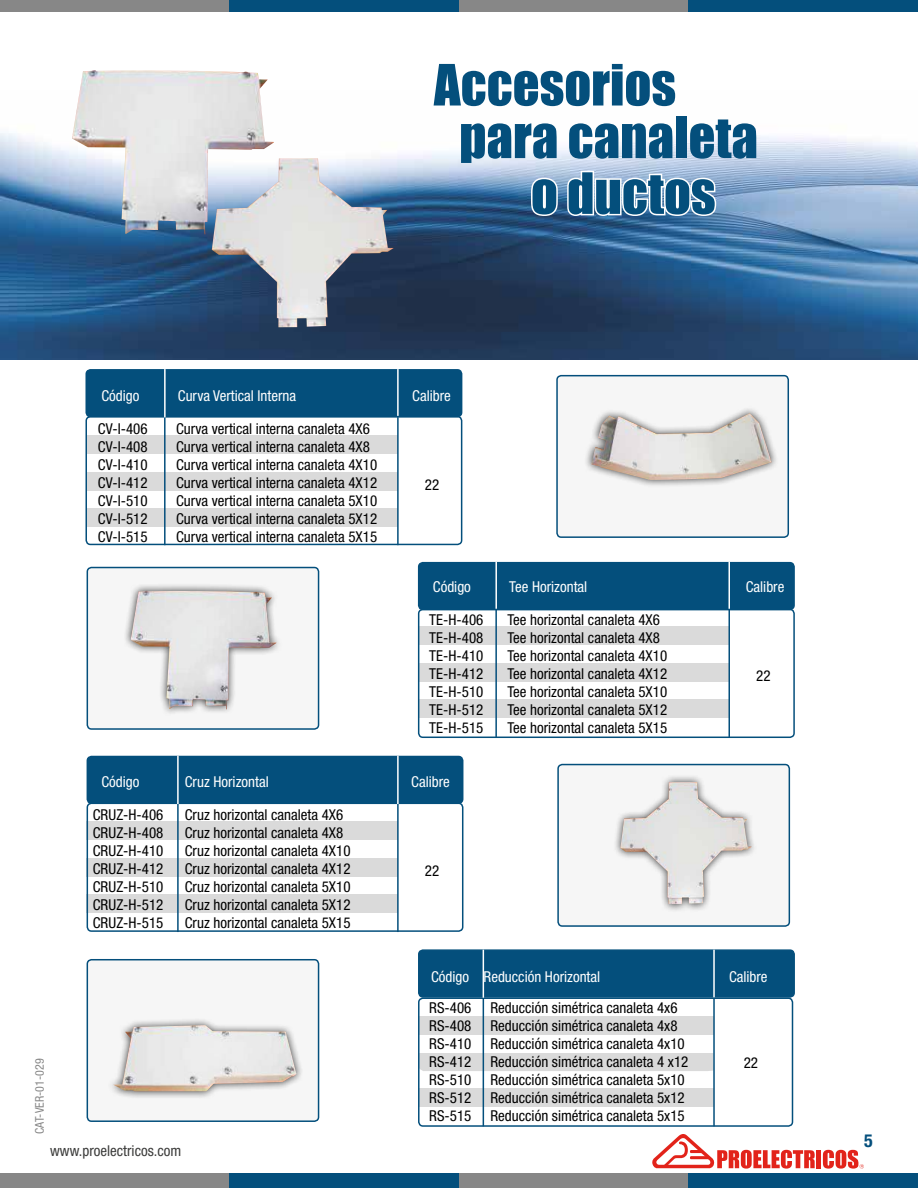
<style>
.page{position:relative;width:918px;height:1188px;background:#fff}
.page>*{position:absolute;margin:0;border:0;box-sizing:border-box;transform-origin:0 0}
.t1{font:52.65px "Impact";color:#044f7c}
.t2{font:700 condensed 18px "Helvetica Neue LT Std";color:#044f7c}
.t3{font:condensed 15px/18px "Helvetica Neue LT Std";color:#000;text-align:justify}
.t4{font:condensed 15px "Helvetica Neue LT Std";color:#fff}
.t5{font:condensed 15px "Helvetica Neue LT Std";color:#3c3c3b}
.t6{font:condensed 12px "Helvetica Neue LT Std";color:#878787}
</style>
<div class="page">
<svg style="left:652px;top:1134px;width:163px;height:35px"></svg>
<div style="left:816px;top:1150px;width:5px;height:18px;background:#e2231a"></div>
<svg style="left:823px;top:1150px;width:41px;height:19px"></svg>
<div style="left:0;top:1173px;width:230px;height:15px;background:#878787"></div>
<div style="left:0;top:0;width:230px;height:12px;background:#878787"></div>
<div style="left:230px;top:1173px;width:229px;height:15px;background:#044f7c"></div>
<div style="left:230px;top:0;width:229px;height:12px;background:#044f7c"></div>
<div style="left:459px;top:1173px;width:230px;height:15px;background:#878787"></div>
<div style="left:459px;top:0;width:230px;height:12px;background:#878787"></div>
<div style="left:688px;top:1173px;width:230px;height:15px;background:#044f7c"></div>
<div style="left:688px;top:0;width:230px;height:12px;background:#044f7c"></div>
<div style="left:418px;top:1089px;width:295px;height:18px;background:#dadada"></div>
<div style="left:86px;top:370px;width:376px;height:47px;background:#044f7c;border-radius:4px"></div>
<div style="left:85px;top:369px;width:377px;height:48px;border:2px solid #044f7c;border-radius:4px"></div>
<div style="left:419px;top:563px;width:375px;height:46px;background:#044f7c;border-radius:4px"></div>
<div style="left:418px;top:562px;width:377px;height:48px;border:2px solid #044f7c;border-radius:4px"></div>
<div style="left:87px;top:756px;width:376px;height:47px;background:#044f7c;border-radius:4px"></div>
<div style="left:87px;top:756px;width:376px;height:48px;border:2px solid #044f7c;border-radius:4px"></div>
<div style="left:419px;top:950px;width:375px;height:47px;background:#044f7c;border-radius:4px"></div>
<div style="left:418px;top:949px;width:377px;height:49px;border:2px solid #044f7c;border-radius:4px"></div>
<div style="left:557px;top:376px;width:231px;height:161px;background:#f6f6f6;border-radius:4px"></div>
<div style="left:556px;top:375px;width:233px;height:163px;border:2px solid #044f7c;border-radius:4px"></div>
<div style="left:558px;top:765px;width:231px;height:161px;background:#f6f6f6;border-radius:4px"></div>
<div style="left:557px;top:764px;width:233px;height:163px;border:2px solid #044f7c;border-radius:4px"></div>
<div style="left:87px;top:568px;width:232px;height:161px;background:#f6f6f6;border-radius:4px"></div>
<div style="left:87px;top:567px;width:232px;height:163px;border:2px solid #044f7c;border-radius:4px"></div>
<div style="left:87px;top:960px;width:232px;height:161px;background:#f6f6f6;border-radius:4px"></div>
<div style="left:87px;top:959px;width:232px;height:163px;border:2px solid #044f7c;border-radius:4px"></div>
<img style="left:0;top:133px;width:918px;height:227px">
<div style="left:613px;top:774px;width:145px;height:138px;background:#000;opacity:.75"></div>
<img style="left:620px;top:782px;width:132px;height:122px">
<div style="left:107px;top:1017px;width:197px;height:82px;background:#000;opacity:.75"></div>
<img style="left:113px;top:1025px;width:183px;height:66px">
<div style="left:584px;top:406px;width:195px;height:82px;background:#000;opacity:.75"></div>
<img style="left:591px;top:413px;width:181px;height:67px">
<div style="left:123px;top:583px;width:160px;height:133px;background:#000;opacity:.75"></div>
<img style="left:131px;top:591px;width:145px;height:118px">
<img style="left:212px;top:158px;width:182px;height:169px">
<img style="left:72px;top:70px;width:202px;height:164px">
<svg style="left:529px;top:169px;width:189px;height:49px"></svg>
<div style="left:87px;top:436px;width:311px;height:18px;background:#dadada"></div>
<div style="left:87px;top:509px;width:311px;height:18px;background:#dadada"></div>
<div style="left:87px;top:472px;width:311px;height:18px;background:#dadada"></div>
<hr style="left:397px;top:369px;width:2px;height:50px;background:#fff">
<div style="left:418px;top:627px;width:311px;height:18px;background:#dadada"></div>
<div style="left:418px;top:700px;width:311px;height:18px;background:#dadada"></div>
<div style="left:418px;top:663px;width:311px;height:18px;background:#dadada"></div>
<hr style="left:495px;top:608px;width:2px;height:129px;background:#044f7c">
<hr style="left:729px;top:608px;width:1px;height:129px;background:#044f7c">
<hr style="left:729px;top:562px;width:1px;height:48px;background:#fff">
<hr style="left:495px;top:562px;width:2px;height:48px;background:#fff">
<div style="left:87px;top:822px;width:311px;height:18px;background:#dadada"></div>
<div style="left:87px;top:895px;width:311px;height:18px;background:#dadada"></div>
<div style="left:87px;top:858px;width:311px;height:18px;background:#dadada"></div>
<hr style="left:177px;top:803px;width:2px;height:129px;background:#044f7c">
<hr style="left:397px;top:803px;width:2px;height:129px;background:#044f7c">
<div style="left:418px;top:1016px;width:295px;height:19px;background:#dadada"></div>
<div style="left:421px;top:1053px;width:292px;height:18px;background:#dadada"></div>
<hr style="left:713px;top:999px;width:2px;height:127px;background:#044f7c">
<hr style="left:713px;top:950px;width:2px;height:48px;background:#fff">
<div style="left:85px;top:416px;width:377px;height:129px;border:2px solid #044f7c;border-radius:4px"></div>
<div style="left:418px;top:609px;width:377px;height:129px;border:2px solid #044f7c;border-radius:4px"></div>
<div style="left:87px;top:803px;width:376px;height:129px;border:2px solid #044f7c;border-radius:4px"></div>
<hr style="left:397px;top:417px;width:2px;height:128px;background:#044f7c">
<hr style="left:164px;top:417px;width:2px;height:128px;background:#044f7c">
<hr style="left:164px;top:369px;width:2px;height:48px;background:#fff">
<hr style="left:397px;top:756px;width:2px;height:48px;background:#fff">
<hr style="left:177px;top:756px;width:2px;height:48px;background:#fff">
<div style="left:418px;top:997px;width:375px;height:130px;border:2px solid #044f7c;border-radius:4px"></div>
<hr style="left:483px;top:997px;width:1px;height:129px;background:#044f7c">
<hr style="left:483px;top:950px;width:1px;height:48px;background:#fff">
<h1 class="t1" style="left:434px;top:44px;width:244px">Accesorios</h1>
<h1 class="t1" style="left:459px;top:97px;width:300px">para canaleta</h1>
<h1 class="t1" style="left:531px;top:152px;width:186px">o ductos</h1>
<p class="t4" style="left:102px;top:387px;width:40px">Código</p>
<p class="t4" style="left:178px;top:387px;width:120px">Curva Vertical Interna</p>
<p class="t4" style="left:412px;top:387px;width:40px">Calibre</p>
<p class="t3" style="left:98px;top:420px;width:51px">CV-I-406<br>CV-I-408<br>CV-I-410<br>CV-I-412<br>CV-I-510<br>CV-I-512<br>CV-I-515</p>
<p class="t3" style="left:176px;top:420px;width:203px;text-align:left">Curva vertical interna canaleta 4X6<br>Curva vertical interna canaleta 4X8<br>Curva vertical interna canaleta 4X10<br>Curva vertical interna canaleta 4X12<br>Curva vertical interna canaleta 5X10<br>Curva vertical interna canaleta 5X12<br>Curva vertical interna canaleta 5X15</p>
<p class="t3" style="left:425px;top:475px;width:16px">22</p>
<p class="t4" style="left:433px;top:578px;width:40px">Código</p>
<p class="t4" style="left:509px;top:578px;width:80px">Tee Horizontal</p>
<p class="t4" style="left:746px;top:578px;width:40px">Calibre</p>
<p class="t3" style="left:429px;top:611px;width:56px">TE-H-406<br>TE-H-408<br>TE-H-410<br>TE-H-412<br>TE-H-510<br>TE-H-512<br>TE-H-515</p>
<p class="t3" style="left:507px;top:611px;width:161px;text-align:left">Tee horizontal canaleta 4X6<br>Tee horizontal canaleta 4X8<br>Tee horizontal canaleta 4X10<br>Tee horizontal canaleta 4X12<br>Tee horizontal canaleta 5X10<br>Tee horizontal canaleta 5X12<br>Tee horizontal canaleta 5X15</p>
<p class="t3" style="left:756px;top:666px;width:16px">22</p>
<p class="t4" style="left:102px;top:773px;width:40px">Código</p>
<p class="t4" style="left:185px;top:773px;width:85px">Cruz Horizontal</p>
<p class="t4" style="left:411px;top:773px;width:40px">Calibre</p>
<p class="t3" style="left:93px;top:806px;width:72px">CRUZ-H-406<br>CRUZ-H-408<br>CRUZ-H-410<br>CRUZ-H-412<br>CRUZ-H-510<br>CRUZ-H-512<br>CRUZ-H-515</p>
<p class="t3" style="left:185px;top:806px;width:167px;text-align:left">Cruz horizontal canaleta 4X6<br>Cruz horizontal canaleta 4X8<br>Cruz horizontal canaleta 4X10<br>Cruz horizontal canaleta 4X12<br>Cruz horizontal canaleta 5X10<br>Cruz horizontal canaleta 5X12<br>Cruz horizontal canaleta 5X15</p>
<p class="t6" style="left:33px;top:1134px;width:77px;rotate:-90deg">CAT-VER-01-029</p>
<p class="t5" style="left:50px;top:1142px;width:133px">www.proelectricos.com</p>
<p class="t3" style="left:425px;top:862px;width:16px">22</p>
<p class="t4" style="left:431px;top:968px;width:171px">Código Reducción Horizontal</p>
<p class="t4" style="left:729px;top:968px;width:40px">Calibre</p>
<p class="t3" style="left:429px;top:999px;width:44px">RS-406</p>
<p class="t3" style="left:491px;top:999px;width:189px">Reducción simétrica canaleta 4x6</p>
<p class="t3" style="left:429px;top:1017px;width:44px">RS-408</p>
<p class="t3" style="left:491px;top:1017px;width:189px">Reducción simétrica canaleta 4x8</p>
<p class="t3" style="left:429px;top:1035px;width:44px">RS-410</p>
<p class="t3" style="left:491px;top:1035px;width:196px">Reducción simétrica canaleta 4x10</p>
<p class="t3" style="left:429px;top:1053px;width:44px">RS-412</p>
<p class="t3" style="left:491px;top:1053px;width:199px">Reducción simétrica canaleta 4 x12</p>
<p class="t3" style="left:429px;top:1071px;width:44px">RS-510</p>
<p class="t3" style="left:491px;top:1071px;width:196px">Reducción simétrica canaleta 5x10</p>
<p class="t3" style="left:429px;top:1089px;width:44px">RS-512</p>
<p class="t3" style="left:491px;top:1089px;width:196px">Reducción simétrica canaleta 5x12</p>
<p class="t3" style="left:429px;top:1107px;width:44px">RS-515</p>
<p class="t3" style="left:491px;top:1107px;width:196px">Reducción simétrica canaleta 5x15</p>
<p class="t3" style="left:744px;top:1054px;width:16px">22</p>
<p class="t2" style="left:864px;top:1130px;width:10px">5</p>
</div>
